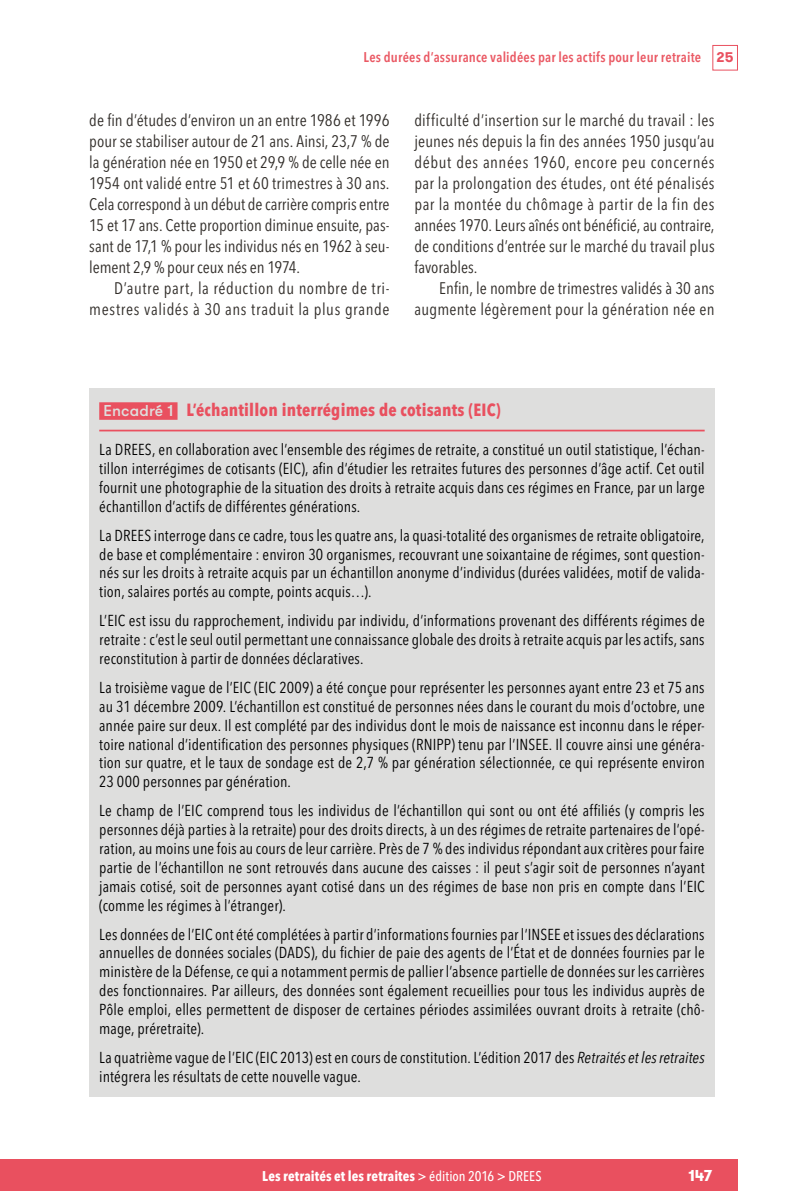
<style>
.page{position:relative;width:794px;height:1191px;background:#fff}
.page>*{position:absolute;margin:0;border:0;box-sizing:border-box;transform-origin:0 0}
.ENC_titre_rouge{font:700 condensed 17.5px "Avenir Next LT Pro";letter-spacing:.01em;color:#e9505f}
.Texte{font:condensed 16.62px/21px "Avenir Next LT Pro";letter-spacing:.005em;color:#302c28}
.Texte-2{font:condensed 16.62px/21px "Avenir Next LT Pro";letter-spacing:.035em;color:#302c28;text-align:right}
.ENC_texte{font:condensed 15.75px/18.9px "Avenir Next LT Pro";letter-spacing:.01em;color:#000;text-align:justify}
.t1{font:700 15.75px "GT Walsheim";color:#fff}
.t2{font:600 condensed 14px "Avenir Next LT Pro";letter-spacing:.015em;color:#ea5964}
.t3{font:700 condensed 14px "Avenir Next LT Pro";letter-spacing:.01em;color:#fff}
.s1{font-family:"GT Walsheim Pro Trial";font-weight:700;font-stretch:normal;color:#e9505f}
.s2{font-family:"GT Walsheim";font-weight:500;font-stretch:normal;font-size:15.75px;color:#dededd}
.s3{font-style:italic}
.s4{font-weight:500}
</style>
<div class="page">
<div style="left:712px;top:45px;width:26px;height:25px;border:1px solid #e9505f"></div>
<div style="left:0;top:1159px;width:738px;height:32px;background:#e9505f"></div>
<div style="left:89px;top:388px;width:625px;height:708px;background:#dededd"></div>
<hr style="left:99px;top:430px;width:605px;height:1px;background:#e9505f">
<div style="left:99px;top:402px;width:78px;height:18px;background:#e9505f"></div>
<p class="t2" style="left:363px;top:49px;width:372px">Les durées d’assurance validées par les actifs pour leur retraite <span class="s1">25</span></p>
<p class="Texte" style="left:89px;top:110px;width:302px">de fin d’études d’environ un an entre 1986 et 1996 pour se stabiliser autour de 21 ans. Ainsi, 23,7 % de la génération née en 1950 et 29,9 % de celle née en 1954 ont validé entre 51 et 60 trimestres à 30 ans.<br>Cela correspond à un début de carrière compris entre 15 et 17 ans. Cette proportion diminue ensuite, pas&shy;sant de 17,1 % pour les individus nés en 1962 à seu&shy;lement 2,9 % pour ceux nés en 1974.</p>
<p class="Texte-2" style="left:89px;top:278px;width:302px">D’autre part, la réduction du nombre de tri&shy;mestres validés à 30 ans traduit la plus grande</p>
<p class="Texte" style="left:414px;top:110px;width:302px;text-align:justify">difficulté d’insertion sur le marché du travail : les jeunes nés depuis la fin des années 1950 jusqu’au début des années 1960, encore peu concernés par la prolongation des études, ont été pénalisés par la montée du chômage à partir de la fin des années 1970. Leurs aînés ont bénéficié, au contraire, de conditions d’entrée sur le marché du travail plus favorables.</p>
<p class="Texte" style="left:414px;top:278px;width:302px;text-align:right">Enfin, le nombre de trimestres validés à 30 ans augmente légèrement pour la génération née en</p>
<p class="ENC_titre_rouge" style="left:103px;top:399px;width:399px"><span class="s2">Encadré 1</span> L’échantillon interrégimes de cotisants (EIC)</p>
<p class="ENC_texte" style="left:99px;top:440px;width:607px">La DREES, en collaboration avec l’ensemble des régimes de retraite, a constitué un outil statistique, l’échan&shy;tillon interrégimes de cotisants (EIC), afin d’étudier les retraites futures des personnes d’âge actif. Cet outil fournit une photographie de la situation des droits à retraite acquis dans ces régimes en France, par un large échantillon d’actifs de différentes générations.</p>
<p class="ENC_texte" style="left:99px;top:525px;width:607px">La DREES interroge dans ce cadre, tous les quatre ans, la quasi-totalité des organismes de retraite obligatoire, de base et complémentaire : environ 30 organismes, recouvrant une soixantaine de régimes, sont question&shy;nés sur les droits à retraite acquis par un échantillon anonyme d’individus (durées validées, motif de valida&shy;tion, salaires portés au compte, points acquis…).</p>
<p class="ENC_texte" style="left:99px;top:611px;width:607px">L’EIC est issu du rapprochement, individu par individu, d’informations provenant des différents régimes de retraite : c’est le seul outil permettant une connaissance globale des droits à retraite acquis par les actifs, sans reconstitution à partir de données déclaratives.</p>
<p class="ENC_texte" style="left:99px;top:678px;width:607px">La troisième vague de l’EIC (EIC 2009) a été conçue pour représenter les personnes ayant entre 23 et 75 ans au 31 décembre 2009. L’échantillon est constitué de personnes nées dans le courant du mois d’octobre, une année paire sur deux. Il est complété par des individus dont le mois de naissance est inconnu dans le réper&shy;toire national d’identification des personnes physiques (RNIPP) tenu par l’INSEE. Il couvre ainsi une généra&shy;tion sur quatre, et le taux de sondage est de 2,7 % par génération sélectionnée, ce qui représente environ 23 000 personnes par génération.</p>
<p class="ENC_texte" style="left:99px;top:801px;width:607px">Le champ de l’EIC comprend tous les individus de l’échantillon qui sont ou ont été affiliés (y compris les personnes déjà parties à la retraite) pour des droits directs, à un des régimes de retraite partenaires de l’opé&shy;ration, au moins une fois au cours de leur carrière. Près de 7 % des individus répondant aux critères pour faire partie de l’échantillon ne sont retrouvés dans aucune des caisses : il peut s’agir soit de personnes n’ayant jamais cotisé, soit de personnes ayant cotisé dans un des régimes de base non pris en compte dans l’EIC (comme les régimes à l’étranger).</p>
<p class="ENC_texte" style="left:99px;top:924px;width:607px">Les données de l’EIC ont été complétées à partir d’informations fournies par l’INSEE et issues des déclarations annuelles de données sociales (DADS), du fichier de paie des agents de l’État et de données fournies par le ministère de la Défense, ce qui a notamment permis de pallier l’absence partielle de données sur les carrières des fonctionnaires. Par ailleurs, des données sont également recueillies pour tous les individus auprès de Pôle emploi, elles permettent de disposer de certaines périodes assimilées ouvrant droits à retraite (chô&shy;mage, préretraite).</p>
<p class="ENC_texte" style="left:99px;top:1047px;width:607px">La quatrième vague de l’EIC (EIC 2013) est en cours de constitution. L’édition 2017 des <span class="s3">Retraités et les retraites </span>intégrera les résultats de cette nouvelle vague.</p>
<p class="t3" style="left:262px;top:1167px;width:281px">Les retraités et les retraites <span class="s4">&gt; édition 2016 &gt; DREES</span></p>
<p class="t1" style="left:688px;top:1165px;width:25px">147</p>
</div>
